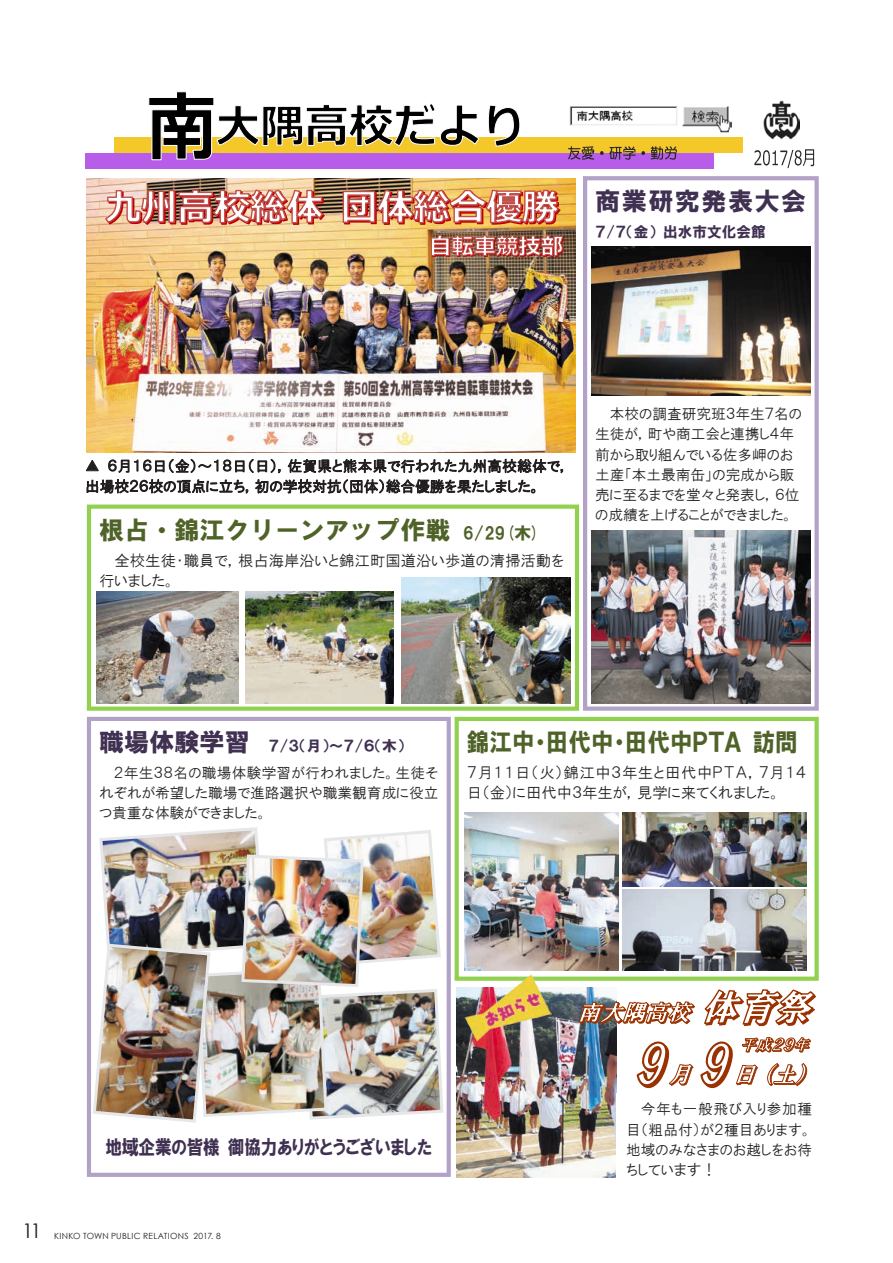
<style>
.page{position:relative;width:893px;height:1263px;background:#fff}
.page>*{position:absolute;margin:0;border:0;box-sizing:border-box;transform-origin:0 0}
.t1{font:25.05px "HGS Soei Kakugothic UB";color:#4f6228}
.t2{font:25.05px "HGP Soei Kakugothic UB";color:#4f6228;scale:.9 1}
.t3{font:25.05px "HGP Soei Kakugothic UB";letter-spacing:.06em;color:#403152}
.t4{font:20.25px "Century Gothic";color:#231f20}
.t5{font:19.5px "HGP Soei Kakugothic UB";letter-spacing:-.005em;color:#403152;scale:.85 1}
.t6{font:15.3px/20.1px "HGP Gothic M";letter-spacing:.04em;color:#231f20}
.t7{font:15.3px/20.2px "HGP Gothic M";letter-spacing:.005em;color:#231f20}
.t8{font:14.7px/20.2px "HGP Gothic M";letter-spacing:.005em;color:#231f20}
.t9{font:14.7px "HGP Soei Kakugothic UB";color:#403152}
.t10{font:8.55px "Century Gothic";letter-spacing:.035em;color:#231f20}
.s1{font-size:16.8px}
.s2{font-family:"HGP Soei Kakugothic UB";font-size:25.05px;color:#403152}
.s3{font-family:"HGP Soei Kakugothic UB";color:#403152}
.s4{font-size:15.3px}
</style>
<div class="page">
<img style="left:456px;top:987px;width:160px;height:190px">
<img style="left:86px;top:179px;width:489px;height:274px">
<svg style="left:86px;top:460px;width:13px;height:11px"></svg>
<svg style="left:108px;top:459px;width:173px;height:14px"></svg>
<svg style="left:288px;top:459px;width:275px;height:14px"></svg>
<svg style="left:87px;top:479px;width:161px;height:14px"></svg>
<svg style="left:255px;top:479px;width:280px;height:14px"></svg>
<img style="left:583px;top:176px;width:236px;height:535px">
<div style="left:114px;top:138px;width:629px;height:15px;background:#f4c828"></div>
<div style="left:85px;top:153px;width:629px;height:15px;background:#b75de9"></div>
<img style="left:87px;top:504px;width:492px;height:207px">
<img style="left:764px;top:100px;width:36px;height:40px">
<img style="left:569px;top:106px;width:163px;height:27px">
<svg style="left:87px;top:717px;width:364px;height:460px"></svg>
<svg style="left:455px;top:717px;width:364px;height:264px"></svg>
<img style="left:546px;top:988px;width:270px;height:100px">
<img style="left:622px;top:812px;width:185px;height:74px">
<img style="left:104px;top:188px;width:457px;height:37px">
<img style="left:464px;top:973px;width:87px;height:69px">
<svg style="left:431px;top:234px;width:133px;height:23px;background:#c07d75"></svg>
<svg style="left:148px;top:91px;width:331px;height:69px"></svg>
<svg style="left:488px;top:105px;width:32px;height:42px"></svg>
<svg style="left:568px;top:146px;width:26px;height:14px"></svg>
<svg style="left:600px;top:146px;width:45px;height:14px"></svg>
<svg style="left:651px;top:146px;width:26px;height:14px"></svg>
<svg style="left:754px;top:149px;width:60px;height:19px"></svg>
<img style="left:465px;top:813px;width:154px;height:157px">
<img style="left:622px;top:889px;width:185px;height:81px">
<img style="left:91px;top:825px;width:354px;height:299px">
<p class="t3" style="left:595px;top:189px;width:212px">商業研究発表大会</p>
<p class="t9" style="left:595px;top:224px;width:172px">７/７（金） 出水市文化会館</p>
<p class="t8" style="left:85px;top:456px;width:486px">▲ ６月１６日（金）～１８日（日），佐賀県と熊本県で行われた九州高校総体で，出場校２６校の頂点に立ち，初の学校対抗（団体）総合優勝を果たしました。</p>
<p class="t1" style="left:99px;top:517px;width:442px">根占・錦江クリーンアップ作戦 <span class="s1">6/29(木)</span></p>
<p class="t7" style="left:99px;top:550px;width:466px;text-indent:15px">全校生徒・職員で，根占海岸沿いと錦江町国道沿い歩道の清掃活動を行いました。</p>
<p class="t8" style="left:595px;top:404px;width:208px;text-indent:15px">本校の調査研究班３年生７名の生徒が，町や商工会と連携し４年前から取り組んでいる佐多岬のお土産「本土最南缶」の完成から販売に至るまでを堂々と発表し，６位の成績を上げることができました。</p>
<p class="t8" style="left:114px;top:732px;width:326px;line-height:26.7px;text-indent:-15px"><span class="s2">職場体験学習</span> <span class="s3">７/３（月）～７/６（木）<br></span>２年生３８名の職場体験学習が行われました。生徒そ</p>
<p class="t8" style="left:99px;top:782px;width:341px">れぞれが希望した職場で進路選択や職業観育成に役立つ貴重な体験ができました。</p>
<p class="t2" style="left:467px;top:730px;width:369px">錦江中・田代中・田代中ＰＴＡ 訪問</p>
<p class="t6" style="left:467px;top:762px;width:341px">７月１１日（火）錦江中３年生と田代中ＰＴＡ，７月１４日（金）に田代中３年生が，見学に来てくれました。</p>
<p class="t5" style="left:106px;top:1137px;width:386px">地域企業の皆様 御協力ありがとうございました</p>
<h2 class="t4" style="left:22px;top:1217px;width:21px">11</h2>
<p class="t10" style="left:54px;top:1229px;width:168px">KINKO TOWN PUBLIC RELATIONS 2017. 8</p>
<p class="t8" style="left:626px;top:1099px;width:187px;text-align:justify;text-indent:15px">今年も一般飛び入り参加種目（粗品付）が２種目あります。地域のみなさまのお越しをお待ちしてい<span class="s4">ます！</span></p>
</div>
